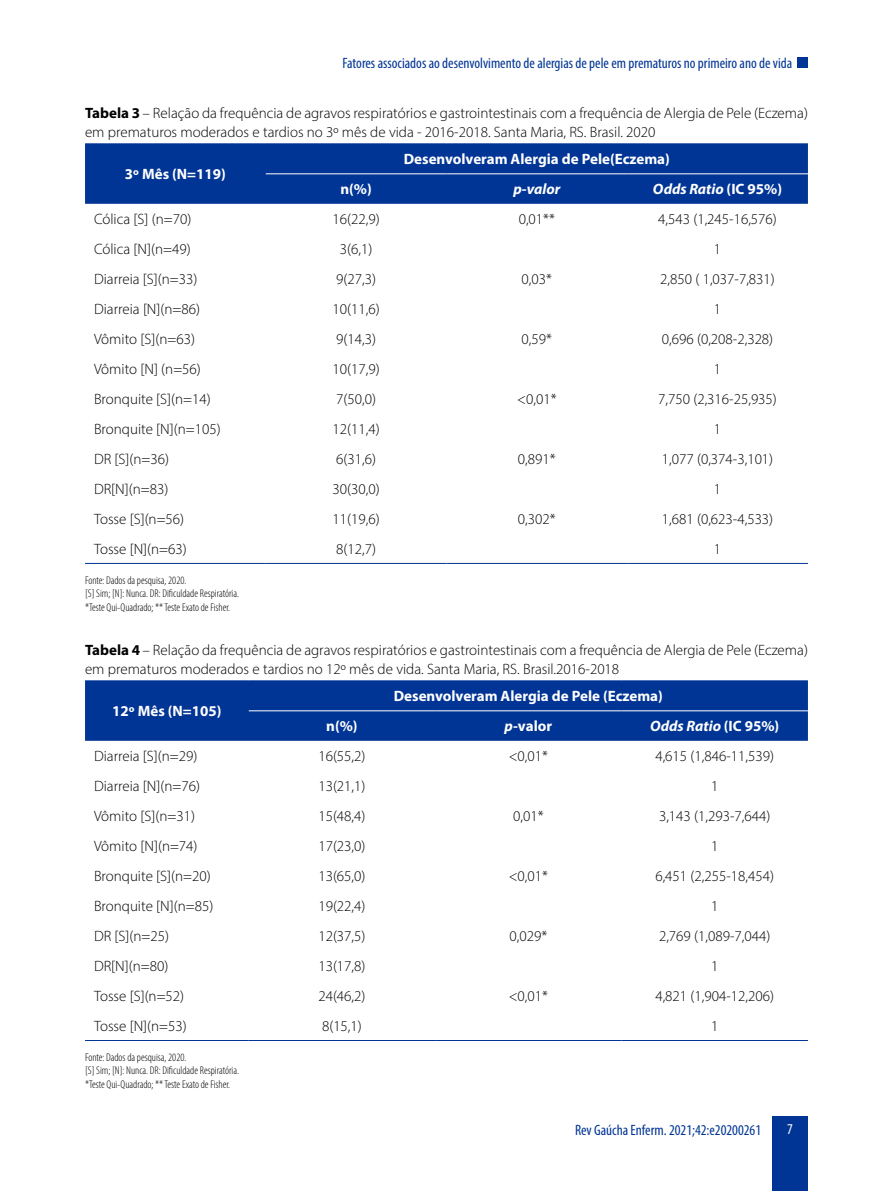
<style>
.page{position:relative;width:893px;height:1191px;background:#fff}
.page>*{position:absolute;margin:0;border:0;box-sizing:border-box;transform-origin:0 0}
.t1{font:300 15px/19.5px "Myriad Pro";color:#000}
.t2{font:condensed 15px "Myriad Pro";color:#003595}
.t3{font:700 15px "Myriad Pro";color:#fff}
.t4{font:italic 700 15px "Myriad Pro";color:#fff}
.t5{font:condensed 15px "Myriad Pro";color:#fff}
.t6{font:300 condensed 11.25px/13.5px "Myriad Pro";color:#000}
.s1{font-weight:700}
.s2{font-style:normal}
.s3{font-style:italic}
</style>
<div class="page">
<div style="left:772px;top:1116px;width:36px;height:75px;background:#003595"></div>
<div style="left:798px;top:57px;width:10px;height:11px;background:#003595"></div>
<div style="left:85px;top:144px;width:723px;height:60px;background:#003595"></div>
<hr style="left:85px;top:143px;width:181px;height:1px;background:#003595">
<hr style="left:266px;top:143px;width:180px;height:1px;background:#003595">
<hr style="left:446px;top:143px;width:181px;height:1px;background:#003595">
<hr style="left:627px;top:143px;width:181px;height:1px;background:#003595">
<hr style="left:85px;top:563px;width:181px;height:1px;background:#003595">
<hr style="left:266px;top:563px;width:180px;height:1px;background:#003595">
<hr style="left:446px;top:563px;width:181px;height:1px;background:#003595">
<hr style="left:627px;top:563px;width:181px;height:1px;background:#003595">
<hr style="left:266px;top:174px;width:180px;height:1px;background:#fff">
<hr style="left:446px;top:174px;width:181px;height:1px;background:#fff">
<hr style="left:627px;top:174px;width:181px;height:1px;background:#fff">
<div style="left:85px;top:681px;width:723px;height:60px;background:#003595"></div>
<hr style="left:85px;top:680px;width:164px;height:1px;background:#003595">
<hr style="left:249px;top:680px;width:186px;height:1px;background:#003595">
<hr style="left:435px;top:680px;width:186px;height:1px;background:#003595">
<hr style="left:621px;top:680px;width:187px;height:1px;background:#003595">
<hr style="left:85px;top:1040px;width:164px;height:1px;background:#003595">
<hr style="left:249px;top:1040px;width:186px;height:1px;background:#003595">
<hr style="left:435px;top:1040px;width:186px;height:1px;background:#003595">
<hr style="left:621px;top:1040px;width:187px;height:1px;background:#003595">
<hr style="left:249px;top:710px;width:186px;height:1px;background:#fff">
<hr style="left:435px;top:710px;width:186px;height:1px;background:#fff">
<hr style="left:621px;top:710px;width:187px;height:1px;background:#fff">
<p class="t2" style="left:343px;top:54px;width:451px">Fatores associados ao desenvolvimento de alergias de pele em prematuros no primeiro ano de vida</p>
<p class="t1" style="left:85px;top:103px;width:724px"><span class="s1">Tabela 3</span> – Relação da frequência de agravos respiratórios e gastrointestinais com a frequência de Alergia de Pele (Eczema) em prematuros moderados e tardios no 3º mês de vida - 2016-2018. Santa Maria, RS. Brasil. 2020</p>
<p class="t3" style="left:125px;top:165px;width:103px">3º Mês (N=119)</p>
<p class="t3" style="left:404px;top:150px;width:268px">Desenvolveram Alergia de Pele(Eczema)</p>
<p class="t3" style="left:340px;top:180px;width:33px">n(%)</p>
<p class="t4" style="left:513px;top:180px;width:48px">p-valor</p>
<p class="t4" style="left:653px;top:180px;width:131px">Odds Ratio <span class="s2">(IC 95%)</span></p>
<p class="t1" style="left:94px;top:209px;width:99px">Cólica [S] (n=70)</p>
<p class="t1" style="left:333px;top:209px;width:49px">16(22,9)</p>
<p class="t1" style="left:519px;top:209px;width:38px">0,01**</p>
<p class="t1" style="left:658px;top:209px;width:120px">4,543 (1,245-16,576)</p>
<p class="t1" style="left:94px;top:239px;width:98px">Cólica [N](n=49)</p>
<p class="t1" style="left:340px;top:239px;width:34px">3(6,1)</p>
<p class="t1" style="left:714px;top:239px;width:9px">1</p>
<p class="t1" style="left:94px;top:269px;width:105px">Diarreia [S](n=33)</p>
<p class="t1" style="left:336px;top:269px;width:41px">9(27,3)</p>
<p class="t1" style="left:522px;top:269px;width:32px">0,03*</p>
<p class="t1" style="left:660px;top:269px;width:116px">2,850 ( 1,037-7,831)</p>
<p class="t1" style="left:94px;top:299px;width:108px">Diarreia [N](n=86)</p>
<p class="t1" style="left:333px;top:299px;width:49px">10(11,6)</p>
<p class="t1" style="left:714px;top:299px;width:9px">1</p>
<p class="t1" style="left:94px;top:329px;width:102px">Vômito [S](n=63)</p>
<p class="t1" style="left:336px;top:329px;width:41px">9(14,3)</p>
<p class="t1" style="left:522px;top:329px;width:32px">0,59*</p>
<p class="t1" style="left:662px;top:329px;width:113px">0,696 (0,208-2,328)</p>
<p class="t1" style="left:94px;top:359px;width:108px">Vômito [N] (n=56)</p>
<p class="t1" style="left:333px;top:359px;width:49px">10(17,9)</p>
<p class="t1" style="left:714px;top:359px;width:9px">1</p>
<p class="t1" style="left:94px;top:389px;width:118px">Bronquite [S](n=14)</p>
<p class="t1" style="left:336px;top:389px;width:41px">7(50,0)</p>
<p class="t1" style="left:517px;top:389px;width:41px">&lt;0,01*</p>
<p class="t1" style="left:658px;top:389px;width:120px">7,750 (2,316-25,935)</p>
<p class="t1" style="left:94px;top:419px;width:128px">Bronquite [N](n=105)</p>
<p class="t1" style="left:333px;top:419px;width:49px">12(11,4)</p>
<p class="t1" style="left:714px;top:419px;width:9px">1</p>
<p class="t1" style="left:94px;top:449px;width:77px">DR [S](n=36)</p>
<p class="t1" style="left:336px;top:449px;width:41px">6(31,6)</p>
<p class="t1" style="left:518px;top:449px;width:39px">0,891*</p>
<p class="t1" style="left:662px;top:449px;width:113px">1,077 (0,374-3,101)</p>
<p class="t1" style="left:94px;top:479px;width:76px">DR[N](n=83)</p>
<p class="t1" style="left:333px;top:479px;width:49px">30(30,0)</p>
<p class="t1" style="left:714px;top:479px;width:9px">1</p>
<p class="t1" style="left:94px;top:509px;width:92px">Tosse [S](n=56)</p>
<p class="t1" style="left:333px;top:509px;width:49px">11(19,6)</p>
<p class="t1" style="left:518px;top:509px;width:39px">0,302*</p>
<p class="t1" style="left:662px;top:509px;width:113px">1,681 (0,623-4,533)</p>
<p class="t1" style="left:94px;top:539px;width:94px">Tosse [N](n=63)</p>
<p class="t1" style="left:336px;top:539px;width:41px">8(12,7)</p>
<p class="t1" style="left:714px;top:539px;width:9px">1</p>
<p class="t6" style="left:85px;top:573px;width:155px">Fonte: Dados da pesquisa, 2020.<br>[S] Sim; [N]: Nunca. DR: Dificuldade Respiratória. *Teste Qui-Quadrado; ** Teste Exato de Fisher.</p>
<p class="t1" style="left:85px;top:639px;width:724px"><span class="s1">Tabela 4</span> – Relação da frequência de agravos respiratórios e gastrointestinais com a frequência de Alergia de Pele (Eczema) em prematuros moderados e tardios no 12º mês de vida. Santa Maria, RS. Brasil.2016-2018</p>
<p class="t3" style="left:112px;top:701px;width:111px">12º Mês (N=105)</p>
<p class="t3" style="left:394px;top:686px;width:271px">Desenvolveram Alergia de Pele (Eczema)</p>
<p class="t3" style="left:326px;top:716px;width:33px">n(%)</p>
<p class="t3" style="left:504px;top:716px;width:49px"><span class="s3">p-</span>valor</p>
<p class="t4" style="left:650px;top:716px;width:131px">Odds Ratio <span class="s2">(IC 95%)</span></p>
<p class="t1" style="left:94px;top:746px;width:105px">Diarreia [S](n=29)</p>
<p class="t1" style="left:318px;top:746px;width:49px">16(55,2)</p>
<p class="t1" style="left:509px;top:746px;width:41px">&lt;0,01*</p>
<p class="t1" style="left:655px;top:746px;width:120px">4,615 (1,846-11,539)</p>
<p class="t1" style="left:94px;top:776px;width:108px">Diarreia [N](n=76)</p>
<p class="t1" style="left:318px;top:776px;width:49px">13(21,1)</p>
<p class="t1" style="left:711px;top:776px;width:9px">1</p>
<p class="t1" style="left:94px;top:806px;width:102px">Vômito [S](n=31)</p>
<p class="t1" style="left:318px;top:806px;width:49px">15(48,4)</p>
<p class="t1" style="left:513px;top:806px;width:32px">0,01*</p>
<p class="t1" style="left:659px;top:806px;width:113px">3,143 (1,293-7,644)</p>
<p class="t1" style="left:94px;top:836px;width:105px">Vômito [N](n=74)</p>
<p class="t1" style="left:318px;top:836px;width:49px">17(23,0)</p>
<p class="t1" style="left:711px;top:836px;width:9px">1</p>
<p class="t1" style="left:94px;top:866px;width:118px">Bronquite [S](n=20)</p>
<p class="t1" style="left:318px;top:866px;width:49px">13(65,0)</p>
<p class="t1" style="left:509px;top:866px;width:41px">&lt;0,01*</p>
<p class="t1" style="left:655px;top:866px;width:120px">6,451 (2,255-18,454)</p>
<p class="t1" style="left:94px;top:896px;width:121px">Bronquite [N](n=85)</p>
<p class="t1" style="left:318px;top:896px;width:49px">19(22,4)</p>
<p class="t1" style="left:711px;top:896px;width:9px">1</p>
<p class="t1" style="left:94px;top:926px;width:77px">DR [S](n=25)</p>
<p class="t1" style="left:318px;top:926px;width:49px">12(37,5)</p>
<p class="t1" style="left:509px;top:926px;width:39px">0,029*</p>
<p class="t1" style="left:659px;top:926px;width:113px">2,769 (1,089-7,044)</p>
<p class="t1" style="left:94px;top:956px;width:76px">DR[N](n=80)</p>
<p class="t1" style="left:318px;top:956px;width:49px">13(17,8)</p>
<p class="t1" style="left:711px;top:956px;width:9px">1</p>
<p class="t1" style="left:94px;top:986px;width:92px">Tosse [S](n=52)</p>
<p class="t1" style="left:318px;top:986px;width:49px">24(46,2)</p>
<p class="t1" style="left:509px;top:986px;width:41px">&lt;0,01*</p>
<p class="t1" style="left:655px;top:986px;width:120px">4,821 (1,904-12,206)</p>
<p class="t1" style="left:94px;top:1016px;width:94px">Tosse [N](n=53)</p>
<p class="t1" style="left:322px;top:1016px;width:41px">8(15,1)</p>
<p class="t1" style="left:711px;top:1016px;width:9px">1</p>
<p class="t6" style="left:85px;top:1050px;width:155px">Fonte: Dados da pesquisa, 2020.<br>[S] Sim; [N]: Nunca. DR: Dificuldade Respiratória. *Teste Qui-Quadrado; ** Teste Exato de Fisher.</p>
<p class="t2" style="left:575px;top:1121px;width:188px">Rev Gaúcha Enferm. 2021;42:e20200261</p>
<p class="t5" style="left:787px;top:1120px;width:7px">7</p>
</div>
